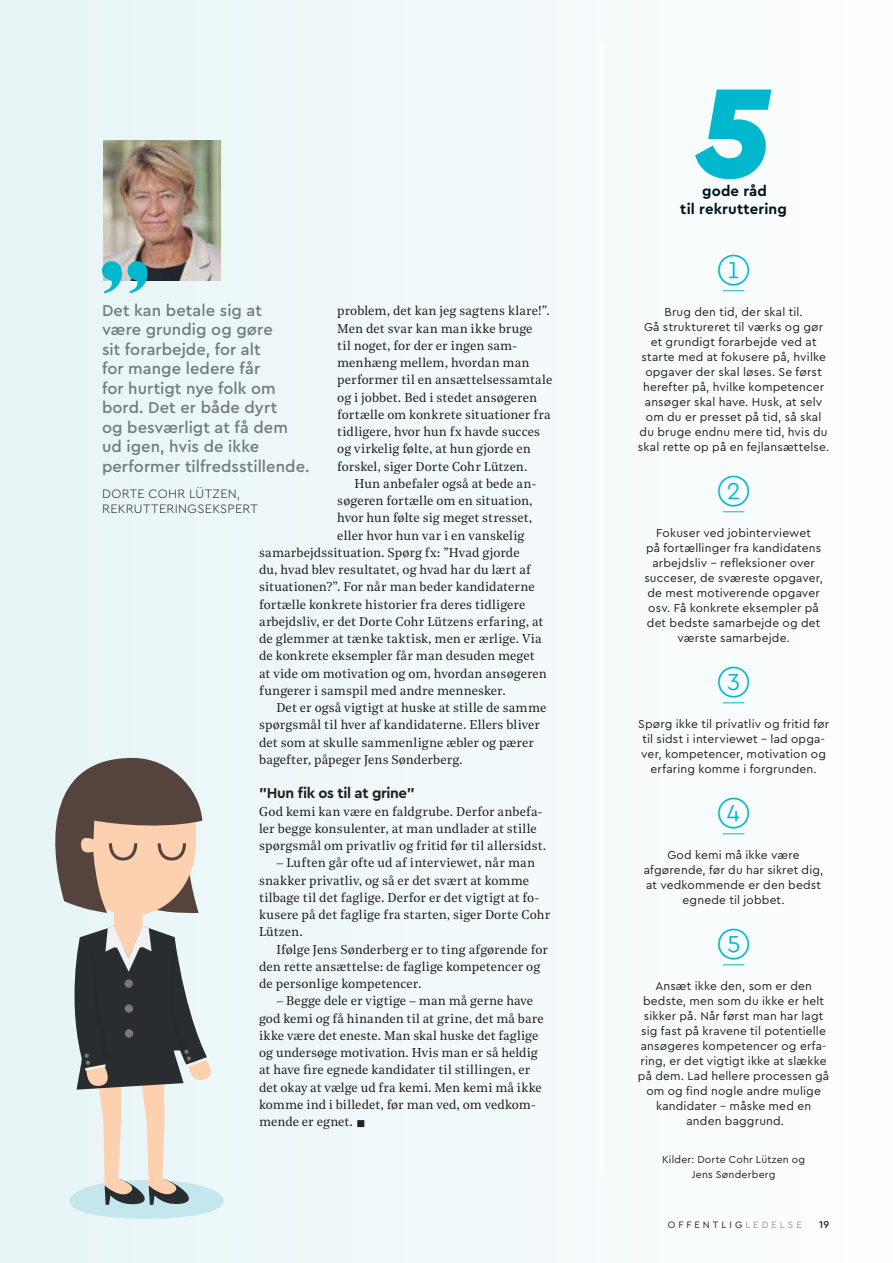
<style>
.page{position:relative;width:893px;height:1263px;background:#f2fafb}
.page>*{position:absolute;margin:0;border:0;box-sizing:border-box;transform-origin:0 0}
.t1{font:italic 900 133.5px "Cera PRO";color:#00b7ce}
.t2{font:300 36px "Cera PRO";color:#00b7ce}
.t3{font:500 16.5px/19.5px "Cera PRO";letter-spacing:.005em;color:#737c7b}
.t4{font:700 15px/18px "Cera PRO";letter-spacing:.01em;color:#001522;text-align:center}
.t5{font:700 15px "Cera PRO";letter-spacing:-.025em;color:#231f20}
.t6{font:12.75px/17.2px "Noe Text";letter-spacing:.005em;color:#231f20}
.t7{font:300 12.75px/15px "Cera PRO";letter-spacing:.03em;color:#231f20}
.t8{font:12px/15px "Cera PRO";letter-spacing:.015em;color:#231f20;text-align:center}
.t9{font:10.5px/15px "Cera PRO";letter-spacing:.02em;color:#231f20;text-align:center}
.t10{font:500 10.5px "Cera PRO";color:#231f20}
.t11{font:9.75px "Cera PRO";letter-spacing:.305em;color:#231f20}
.s1{color:#939598}
</style>
<div class="page">
<svg style="left:46px;top:757px;width:177px;height:462px"></svg>
<img style="left:103px;top:141px;width:118px;height:139px">
<svg style="left:102px;top:261px;width:20px;height:32px"></svg>
<svg style="left:128px;top:261px;width:20px;height:32px"></svg>
<svg style="left:723px;top:290px;width:21px;height:1px"></svg>
<svg style="left:723px;top:511px;width:21px;height:1px"></svg>
<svg style="left:723px;top:702px;width:21px;height:1px"></svg>
<svg style="left:723px;top:833px;width:21px;height:1px"></svg>
<svg style="left:723px;top:964px;width:21px;height:1px"></svg>
<hr style="left:600px;top:43px;width:4px;height:1135px;background:#fff">
<p class="t3" style="left:102px;top:300px;width:209px">Det kan betale sig at<br>være grundig og gøre<br>sit forarbejde, for alt<br>for mange ledere får<br>for hurtigt nye folk om bord. Det er både dyrt<br>og besværligt at få dem ud igen, hvis de ikke performer tilfredsstillende.</p>
<p class="t7" style="left:102px;top:485px;width:157px">DORTE COHR LÜTZEN,<br>REKRUTTERINGSEKSPERT</p>
<p class="t6" style="left:337px;top:301px;width:217px">problem, det kan jeg sagtens klare!”.<br>Men det svar kan man ikke bruge<br>til noget, for der er ingen sam&shy;menhæng mellem, hvordan man performer til en ansættelsessamtale og i jobbet. Bed i stedet ansøgeren fortælle om konkrete situationer fra tidligere, hvor hun fx havde succes og virkelig følte, at hun gjorde en forskel, siger Dorte Cohr Lützen.</p>
<p class="t6" style="left:355px;top:474px;width:183px">Hun anbefaler også at bede an-</p>
<p class="t6" style="left:337px;top:491px;width:197px">søgeren fortælle om en situation,</p>
<p class="t6" style="left:337px;top:509px;width:196px">hvor hun følte sig meget stresset,</p>
<p class="t6" style="left:337px;top:526px;width:189px">eller hvor hun var i en vanskelig</p>
<p class="t6" style="left:259px;top:543px;width:262px">samarbejdssituation. Spørg fx: ”Hvad gjorde</p>
<p class="t6" style="left:259px;top:560px;width:273px">du, hvad blev resultatet, og hvad har du lært af</p>
<p class="t6" style="left:259px;top:578px;width:277px">situationen?”. For når man beder kandidaterne</p>
<p class="t6" style="left:259px;top:595px;width:268px">fortælle konkrete historier fra deres tidligere</p>
<p class="t6" style="left:259px;top:612px;width:286px">arbejdsliv, er det Dorte Cohr Lützens erfaring, at</p>
<p class="t6" style="left:259px;top:629px;width:284px">de glemmer at tænke taktisk, men er ærlige. Via</p>
<p class="t6" style="left:259px;top:647px;width:277px">de konkrete eksempler får man desuden meget</p>
<p class="t6" style="left:259px;top:664px;width:289px">at vide om motivation og om, hvordan ansøgeren</p>
<p class="t6" style="left:259px;top:681px;width:248px">fungerer i samspil med andre mennesker.</p>
<p class="t6" style="left:276px;top:698px;width:271px">Det er også vigtigt at huske at stille de samme</p>
<p class="t6" style="left:259px;top:716px;width:282px">spørgsmål til hver af kandidaterne. Ellers bliver</p>
<p class="t6" style="left:259px;top:733px;width:276px">det som at skulle sammenligne æbler og pærer</p>
<p class="t6" style="left:259px;top:750px;width:205px">bagefter, påpeger Jens Sønderberg.</p>
<p class="t5" style="left:259px;top:783px;width:157px">”Hun fik os til at grine”</p>
<p class="t6" style="left:259px;top:802px;width:289px">God kemi kan være en faldgrube. Derfor anbefa&shy;ler begge konsulenter, at man undlader at stille spørgsmål om privatliv og fritid før til allersidst.</p>
<p class="t6" style="left:259px;top:853px;width:293px;text-indent:17px">– Luften går ofte ud af interviewet, når man snakker privatliv, og så er det svært at komme tilbage til det faglige. Derfor er det vigtigt at fo&shy;kusere på det faglige fra starten, siger Dorte Cohr Lützen.</p>
<p class="t6" style="left:259px;top:940px;width:290px;text-indent:17px">Ifølge Jens Sønderberg er to ting afgørende for den rette ansættelse: de faglige kompetencer og de personlige kompetencer.</p>
<p class="t6" style="left:259px;top:992px;width:286px;text-indent:17px">– Begge dele er vigtige – man må gerne have god kemi og få hinanden til at grine, det må bare ikke være det eneste. Man skal huske det faglige og undersøge motivation. Hvis man er så heldig at have fire egnede kandidater til stillingen, er det okay at vælge ud fra kemi. Men kemi må ikke komme ind i billedet, før man ved, om vedkom&shy;mende er egnet. ■</p>
<h1 class="t1" style="left:696px;top:44px;width:78px">5</h1>
<p class="t4" style="left:680px;top:181px;width:108px">gode råd<br>til rekruttering</p>
<h2 class="t2" style="left:716px;top:246px;width:37px">➀</h2>
<p class="t8" style="left:638px;top:304px;width:193px">Brug den tid, der skal til.<br>Gå struktureret til værks og gør et grundigt forarbejde ved at starte med at fokusere på, hvilke opgaver der skal løses. Se først herefter på, hvilke kompetencer ansøger skal have. Husk, at selv om du er presset på tid, så skal du bruge endnu mere tid, hvis du skal rette op på en fejlansættelse.</p>
<h2 class="t2" style="left:716px;top:467px;width:37px">➁</h2>
<p class="t8" style="left:644px;top:525px;width:180px">Fokuser ved jobinterviewet<br>på fortællinger fra kandidatens arbejdsliv – refleksioner over succeser, de sværeste opgaver, de mest motiverende opgaver osv. Få konkrete eksempler på det bedste samarbejde og det værste samarbejde.</p>
<h2 class="t2" style="left:716px;top:658px;width:37px">➂</h2>
<p class="t8" style="left:638px;top:716px;width:192px">Spørg ikke til privatliv og fritid før til sidst i interviewet – lad opga&shy;ver, kompetencer, motivation og erfaring komme i forgrunden.</p>
<h2 class="t2" style="left:716px;top:789px;width:37px">➃</h2>
<p class="t8" style="left:644px;top:847px;width:181px">God kemi må ikke være afgørende, før du har sikret dig, at vedkommende er den bedst egnede til jobbet.</p>
<h2 class="t2" style="left:716px;top:920px;width:37px">➄</h2>
<p class="t8" style="left:638px;top:978px;width:193px">Ansæt ikke den, som er den bedste, men som du ikke er helt sikker på. Når først man har lagt sig fast på kravene til potentielle ansøgeres kompetencer og erfa&shy;ring, er det vigtigt ikke at slække på dem. Lad hellere processen gå om og find nogle andre mulige kandidater – måske med en anden baggrund.</p>
<p class="t9" style="left:662px;top:1151px;width:144px">Kilder: Dorte Cohr Lützen og<br>Jens Sønderberg</p>
<p class="t11" style="left:668px;top:1218px;width:136px">Offentlig<span class="s1">L edelse</span></p>
<p class="t10" style="left:819px;top:1217px;width:12px">19</p>
</div>
